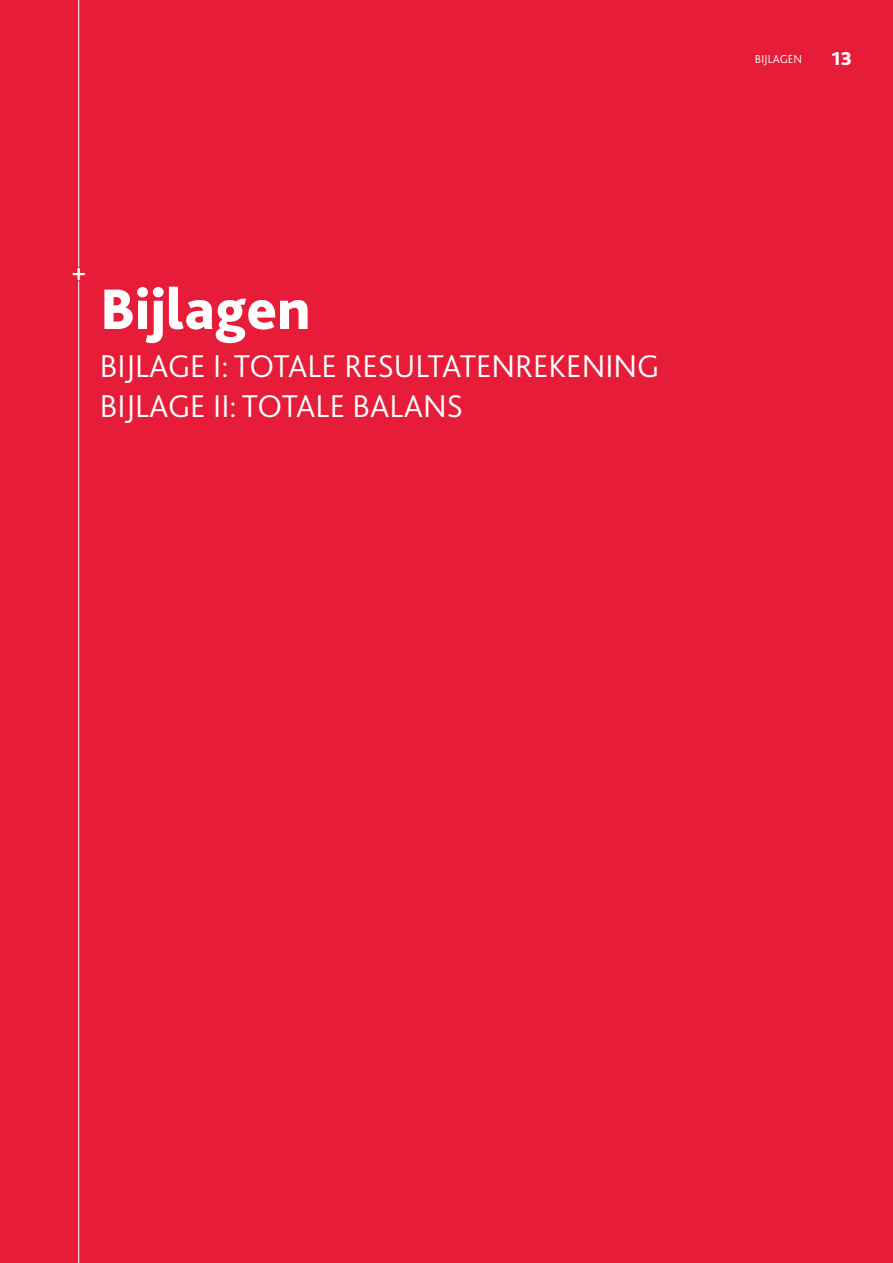
<style>
.page{position:relative;width:893px;height:1263px;background:#e61c38}
.page>*{position:absolute;margin:0;border:0;box-sizing:border-box;transform-origin:0 0}
.t1{font:800 59.85px "Bliss 2";color:#fff}
.t2{font:300 33px/39.6px "Bliss 2";color:#fff}
.t3{font:800 19.5px "Bliss 2";color:#fff}
.t4{font:300 12px "Bliss 2";color:#fff}
</style>
<div class="page">
<hr style="left:78px;top:0;width:1px;height:1263px;background:#fff">
<svg style="left:72px;top:267px;width:14px;height:14px"></svg>
<h1 class="t1" style="left:100px;top:272px;width:212px">Bijlagen</h1>
<p class="t2" style="left:100px;top:345px;width:561px">BIJLAGE I: TOTALE RESULTATENREKENING<br>BIJLAGE II: TOTALE BALANS</p>
<p class="t4" style="left:755px;top:52px;width:49px">BIJLAGEN</p>
<p class="t3" style="left:831px;top:46px;width:22px">13</p>
</div>
